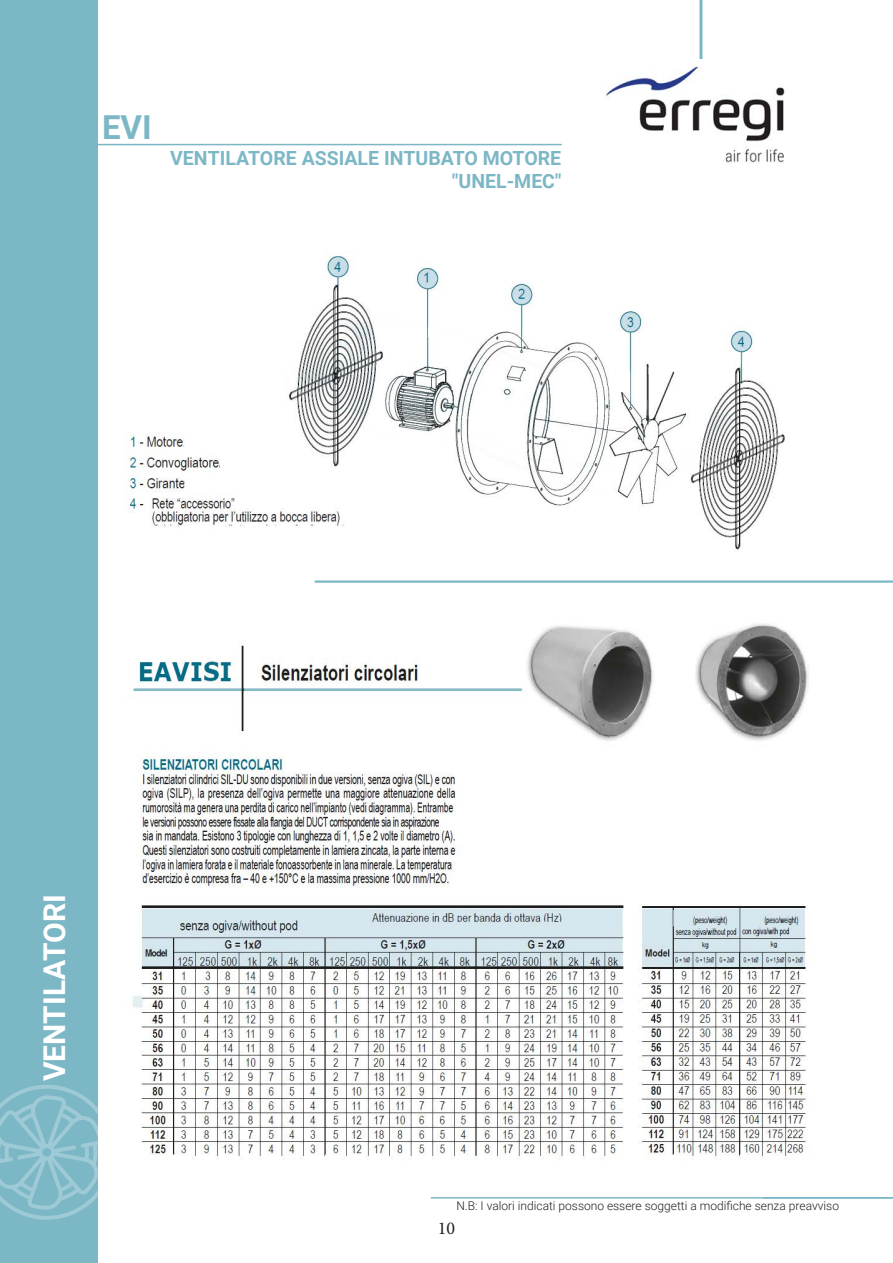
<style>
.page{position:relative;width:893px;height:1263px;background:#fff}
.page>*{position:absolute;margin:0;border:0;box-sizing:border-box;transform-origin:0 0}
.t1{font:700 33px "Roboto";color:#7cb7c6}
.t2{font:700 30px "Roboto";color:#fff}
.t3{font:700 19.5px "Roboto";color:#7cb7c6}
.t4{font:18px "Minion Pro";color:#231f20}
.t5{font:300 12px "Roboto";color:#231f20}
</style>
<div class="page">
<hr style="left:81px;top:144px;width:481px;height:1px;background:#7cb7c6">
<hr style="left:699px;top:0;width:3px;height:65px;background:#7cb7c6">
<img style="left:605px;top:60px;width:180px;height:104px">
<hr style="left:431px;top:1197px;width:462px;height:1px;background:#7cb7c6">
<img style="left:126px;top:252px;width:659px;height:298px">
<hr style="left:315px;top:580px;width:578px;height:3px;background:#7cb7c6">
<img style="left:132px;top:624px;width:677px;height:536px">
<div style="left:0;top:0;width:98px;height:1263px;background:#7cb7c6"></div>
<svg style="left:0;top:1085px;width:98px;height:135px"></svg>
<p class="t1" style="left:102px;top:104px;width:51px">EVI</p>
<p class="t3" style="left:170px;top:144px;width:393px">VENTILATORE ASSIALE INTUBATO MOTORE</p>
<p class="t3" style="left:452px;top:168px;width:111px">"UNEL-MEC"</p>
<p class="t2" style="left:34px;top:1081px;width:188px;rotate:-90deg">VENTILATORI</p>
<p class="t5" style="left:456px;top:1197px;width:384px">N.B: I valori indicati possono essere soggetti a modifiche senza preavviso</p>
<p class="t4" style="left:438px;top:1216px;width:19px">10</p>
</div>
